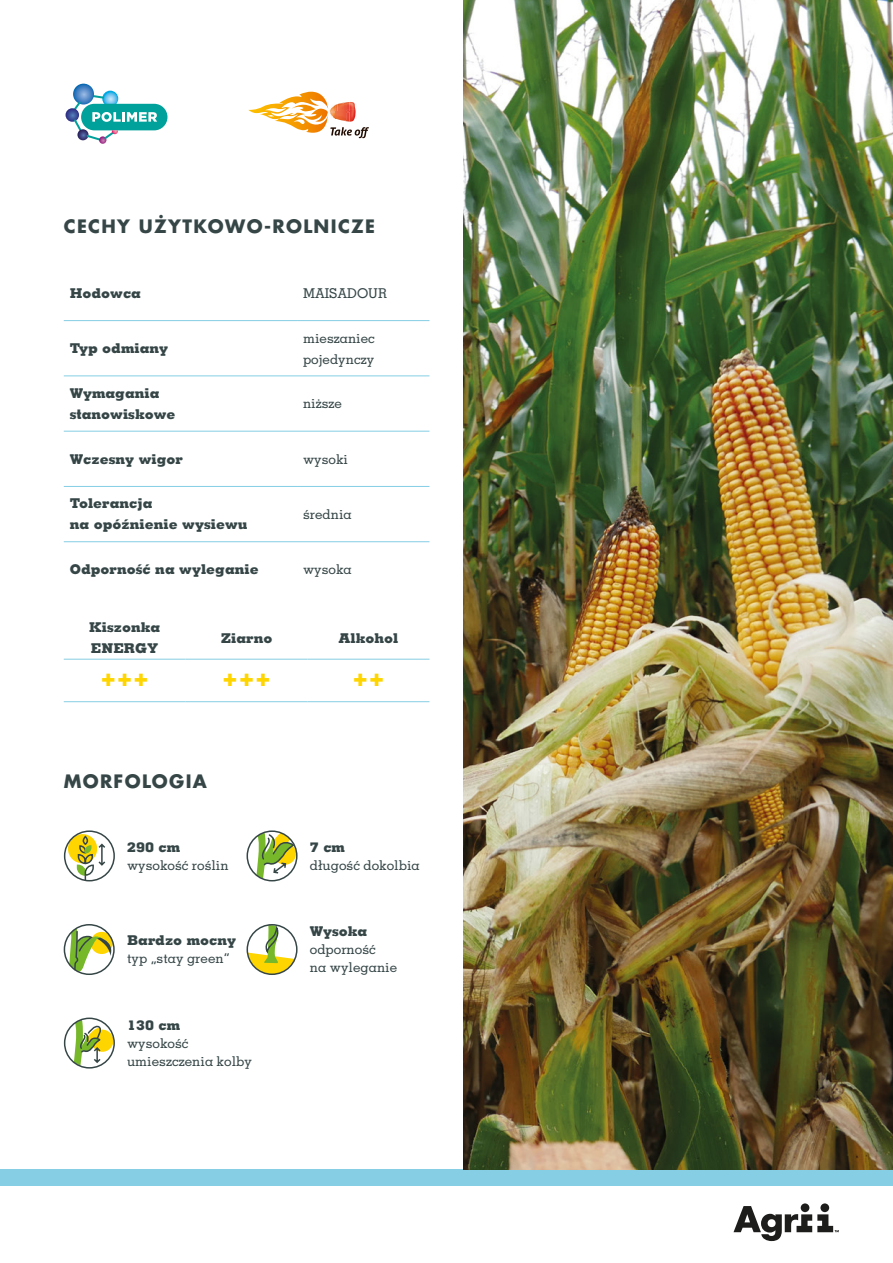
<style>
.page{position:relative;width:893px;height:1263px;background:#fff}
.page>*{position:absolute;margin:0;border:0;box-sizing:border-box;transform-origin:0 0}
.t1{font:700 24px "Futura LT Pro";color:#ffd500}
.cechy_odmiana{font:700 18px "Futura LT Pro";letter-spacing:.075em;color:#364647}
.Paragraph_Small_Dark{font:800 13.5px/21px "Memphis LT Pro";color:#364647}
.Paragraph_Small_Dark-2{font:500 13.5px/21px "Memphis LT Pro";color:#364647}
</style>
<div class="page">
<div style="left:0;top:1170px;width:893px;height:16px;background:#85cee4"></div>
<svg style="left:801px;top:1203px;width:8px;height:9px"></svg>
<svg style="left:820px;top:1203px;width:9px;height:9px"></svg>
<svg style="left:733px;top:1206px;width:106px;height:35px"></svg>
<hr style="left:64px;top:320px;width:233px;height:1px;background:#85cee4">
<hr style="left:297px;top:320px;width:132px;height:1px;background:#85cee4">
<hr style="left:64px;top:375px;width:233px;height:1px;background:#85cee4">
<hr style="left:297px;top:375px;width:132px;height:1px;background:#85cee4">
<hr style="left:64px;top:431px;width:233px;height:1px;background:#85cee4">
<hr style="left:297px;top:431px;width:132px;height:1px;background:#85cee4">
<hr style="left:64px;top:486px;width:233px;height:1px;background:#85cee4">
<hr style="left:297px;top:486px;width:132px;height:1px;background:#85cee4">
<hr style="left:64px;top:541px;width:233px;height:1px;background:#85cee4">
<hr style="left:297px;top:541px;width:132px;height:1px;background:#85cee4">
<img style="left:463px;top:0;width:430px;height:1170px">
<hr style="left:64px;top:659px;width:122px;height:1px;background:#85cee4">
<hr style="left:186px;top:659px;width:122px;height:1px;background:#85cee4">
<hr style="left:308px;top:659px;width:121px;height:1px;background:#85cee4">
<hr style="left:64px;top:701px;width:122px;height:1px;background:#85cee4">
<hr style="left:186px;top:701px;width:122px;height:1px;background:#85cee4">
<hr style="left:308px;top:701px;width:121px;height:1px;background:#85cee4">
<svg style="left:73px;top:84px;width:21px;height:21px"></svg>
<div style="left:81px;top:104px;width:86px;height:26px;background:#00a19a;border-radius:13px"></div>
<svg style="left:66px;top:108px;width:13px;height:14px"></svg>
<svg style="left:71px;top:92px;width:86px;height:52px"></svg>
<svg style="left:248px;top:92px;width:121px;height:46px"></svg>
<svg style="left:64px;top:830px;width:51px;height:51px"></svg>
<div style="left:64px;top:924px;width:51px;height:51px;border:2px solid #364647;border-radius:50%"></div>
<svg style="left:69px;top:928px;width:46px;height:47px"></svg>
<svg style="left:64px;top:1017px;width:51px;height:51px"></svg>
<svg style="left:256px;top:833px;width:39px;height:46px"></svg>
<div style="left:247px;top:830px;width:51px;height:51px;border:2px solid #364647;border-radius:50%"></div>
<svg style="left:247px;top:924px;width:51px;height:51px"></svg>
<p class="cechy_odmiana" style="left:64px;top:213px;width:313px">CECHY UŻYTKOWO-ROLNICZE</p>
<p class="Paragraph_Small_Dark" style="left:70px;top:282px;width:73px">Hodowca</p>
<p class="Paragraph_Small_Dark-2" style="left:303px;top:282px;width:85px">MAISADOUR</p>
<p class="Paragraph_Small_Dark" style="left:70px;top:338px;width:100px">Typ odmiany</p>
<p class="Paragraph_Small_Dark-2" style="left:303px;top:327px;width:73px">mieszaniec pojedynczy</p>
<p class="Paragraph_Small_Dark" style="left:70px;top:382px;width:91px">Wymagania</p>
<p class="Paragraph_Small_Dark" style="left:70px;top:403px;width:107px">stanowiskowe</p>
<p class="Paragraph_Small_Dark-2" style="left:303px;top:393px;width:40px">niższe</p>
<p class="Paragraph_Small_Dark" style="left:70px;top:448px;width:115px">Wczesny wigor</p>
<p class="Paragraph_Small_Dark-2" style="left:303px;top:448px;width:47px">wysoki</p>
<p class="Paragraph_Small_Dark" style="left:70px;top:493px;width:84px">Tolerancja</p>
<p class="Paragraph_Small_Dark" style="left:70px;top:514px;width:179px">na opóźnienie wysiewu</p>
<p class="Paragraph_Small_Dark-2" style="left:303px;top:504px;width:50px">średnia</p>
<p class="Paragraph_Small_Dark" style="left:70px;top:559px;width:190px">Odporność na wyleganie</p>
<p class="Paragraph_Small_Dark-2" style="left:303px;top:559px;width:50px">wysoka</p>
<p class="Paragraph_Small_Dark" style="left:89px;top:616px;width:73px">Kiszonka<br>ENERGY</p>
<p class="Paragraph_Small_Dark" style="left:221px;top:627px;width:53px">Ziarno</p>
<p class="Paragraph_Small_Dark" style="left:339px;top:627px;width:62px">Alkohol</p>
<p class="t1" style="left:100px;top:658px;width:51px">+++</p>
<p class="t1" style="left:222px;top:658px;width:51px">+++</p>
<p class="t1" style="left:352px;top:658px;width:34px">++</p>
<p class="cechy_odmiana" style="left:64px;top:767px;width:145px">MORFOLOGIA</p>
<p class="Paragraph_Small_Dark" style="left:127px;top:836px;width:55px">290 cm</p>
<p class="Paragraph_Small_Dark-2" style="left:127px;top:854px;width:103px">wysokość roślin</p>
<p class="Paragraph_Small_Dark" style="left:127px;top:929px;width:111px">Bardzo mocny</p>
<p class="Paragraph_Small_Dark-2" style="left:127px;top:947px;width:104px">typ „stay green”</p>
<p class="Paragraph_Small_Dark" style="left:127px;top:1014px;width:55px">130 cm</p>
<p class="Paragraph_Small_Dark-2" style="left:127px;top:1032px;width:63px">wysokość</p>
<p class="Paragraph_Small_Dark-2" style="left:127px;top:1050px;width:126px">umieszczenia kolby</p>
<p class="Paragraph_Small_Dark" style="left:310px;top:836px;width:37px">7 cm</p>
<p class="Paragraph_Small_Dark-2" style="left:310px;top:854px;width:111px">długość dokolbia</p>
<p class="Paragraph_Small_Dark" style="left:310px;top:920px;width:59px">Wysoka</p>
<p class="Paragraph_Small_Dark-2" style="left:310px;top:938px;width:68px">odporność</p>
<p class="Paragraph_Small_Dark-2" style="left:310px;top:956px;width:89px">na wyleganie</p>
</div>
